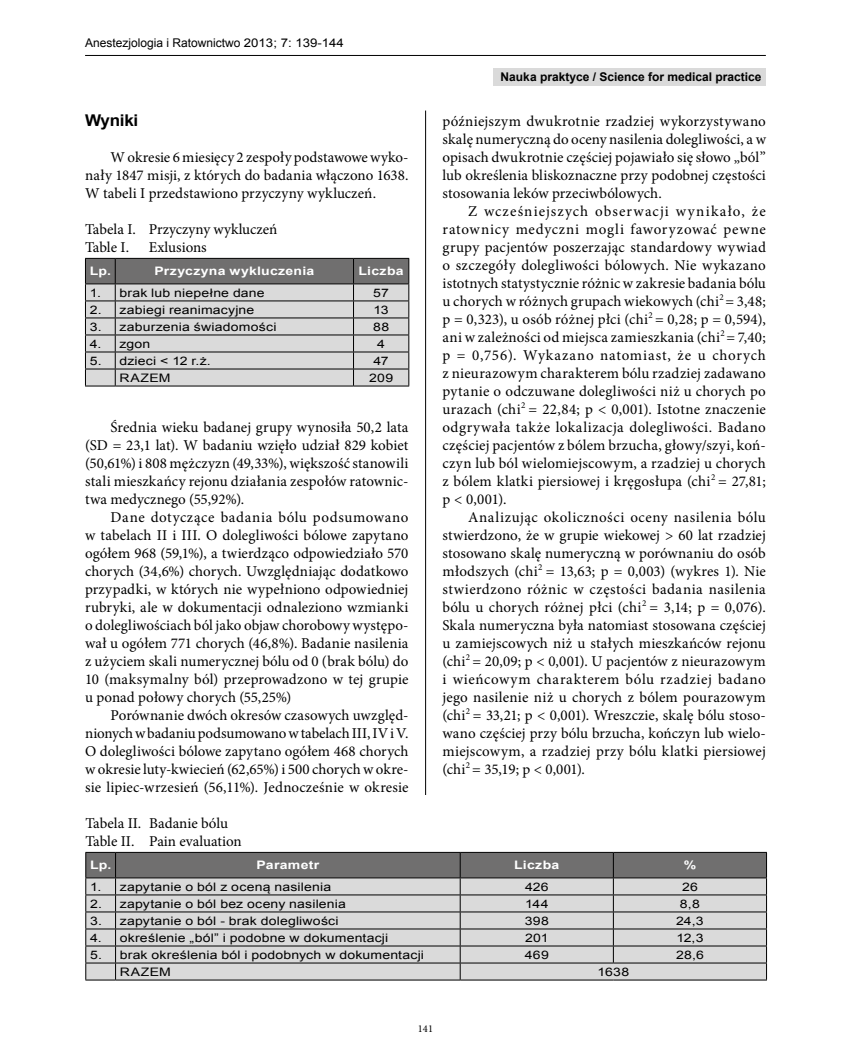
<style>
.page{position:relative;width:851px;height:1063px;background:#fff}
.page>*{position:absolute;margin:0;border:0;box-sizing:border-box;transform-origin:0 0}
.t1{font:700 16.2px "Arial";letter-spacing:-.015em;color:#000;scale:1.05 1}
.t2{font:15px/18px "Minion Pro";letter-spacing:.005em;color:#000;text-align:justify}
.t3{font:12px "Arial";color:#000}
.t4{font:700 12px "Arial";color:#000}
.t5{font:11.7px "Arial";letter-spacing:.015em;color:#000;scale:1.2 1}
.t6{font:700 11.7px "Arial";letter-spacing:.02em;color:#fff;scale:1.2 1}
.t7{font:10.5px "Minion Pro";color:#000}
</style>
<div class="page">
<hr style="left:425px;top:111px;width:1px;height:880px;background:#000">
<hr style="left:85px;top:55px;width:680px;height:1px;background:#000">
<div style="left:493px;top:68px;width:272px;height:17px;background:#dadada"></div>
<svg style="left:85px;top:258px;width:324px;height:128px;background:#b6b6b6"></svg>
<hr style="left:85px;top:386px;width:30px;height:1px;background:#000">
<hr style="left:115px;top:386px;width:238px;height:1px;background:#000">
<hr style="left:353px;top:386px;width:56px;height:1px;background:#000">
<div style="left:85px;top:795px;width:681px;height:196px;background:#fff"></div>
<svg style="left:85px;top:852px;width:682px;height:128px;background:#b7b7b7"></svg>
<hr style="left:85px;top:980px;width:30px;height:1px;background:#000">
<hr style="left:115px;top:980px;width:345px;height:1px;background:#000">
<hr style="left:460px;top:980px;width:153px;height:1px;background:#000">
<hr style="left:613px;top:980px;width:153px;height:1px;background:#000">
<p class="t3" style="left:85px;top:35px;width:260px">Anestezjologia i Ratownictwo 2013; 7: 139-144</p>
<p class="t1" style="left:85px;top:110px;width:52px">Wyniki</p>
<p class="t2" style="left:85px;top:148px;width:325px;text-indent:25px">W okresie 6 miesięcy 2 zespoły podstawowe wyko&shy;nały 1847 misji, z których do badania włączono 1638.<br>W tabeli I przedstawiono przyczyny wykluczeń.</p>
<p class="t2" style="left:85px;top:220px;width:194px">Tabela I. Przyczyny wykluczeń<br>Table I.</p>
<p class="t2" style="left:149px;top:238px;width:59px">Exlusions</p>
<p class="t6" style="left:90px;top:263px;width:19px">Lp.</p>
<p class="t6" style="left:154px;top:263px;width:135px">Przyczyna wykluczenia</p>
<p class="t6" style="left:358px;top:263px;width:39px">Liczba</p>
<p class="t5" style="left:90px;top:285px;width:147px">1. brak lub niepełne dane</p>
<p class="t5" style="left:373px;top:285px;width:15px">57</p>
<p class="t5" style="left:90px;top:302px;width:139px">2. zabiegi reanimacyjne</p>
<p class="t5" style="left:373px;top:302px;width:14px">13</p>
<p class="t5" style="left:90px;top:319px;width:157px">3. zaburzenia świadomości</p>
<p class="t5" style="left:373px;top:319px;width:15px">88</p>
<p class="t5" style="left:90px;top:336px;width:52px">4. zgon</p>
<p class="t5" style="left:377px;top:336px;width:8px">4</p>
<p class="t5" style="left:90px;top:353px;width:102px">5. dzieci &lt; 12 r.ż.</p>
<p class="t5" style="left:373px;top:353px;width:14px">47</p>
<p class="t5" style="left:119px;top:370px;width:44px">RAZEM</p>
<p class="t5" style="left:369px;top:370px;width:22px">209</p>
<p class="t2" style="left:85px;top:418px;width:325px;text-indent:26px">Średnia wieku badanej grupy wynosiła 50,2 lata (SD = 23,1 lat). W badaniu wzięło udział 829 kobiet (50,61%) i 808 mężczyzn (49,33%), większość stanowili stali mieszkańcy rejonu działania zespołów ratownic&shy;twa medycznego (55,92%).</p>
<p class="t2" style="left:85px;top:508px;width:325px;text-indent:26px">Dane dotyczące badania bólu podsumowano w tabelach II i III. O dolegliwości bólowe zapytano ogółem 968 (59,1%), a twierdząco odpowiedziało 570 chorych (34,6%) chorych. Uwzględniając dodatkowo przypadki, w których nie wypełniono odpowiedniej rubryki, ale w dokumentacji odnaleziono wzmianki o dolegliwościach ból jako objaw chorobowy występo&shy;wał u ogółem 771 chorych (46,8%). Badanie nasilenia z użyciem skali numerycznej bólu od 0 (brak bólu) do 10 (maksymalny ból) przeprowadzono w tej grupie u ponad połowy chorych (55,25%)</p>
<p class="t2" style="left:85px;top:706px;width:325px;text-indent:25px">Porównanie dwóch okresów czasowych uwzględ&shy;nionych wbadaniu podsumowano wtabelach III, IV iV.<br>O dolegliwości bólowe zapytano ogółem 468 chorych w okresie luty-kwiecień (62,65%) i 500 chorych w okre&shy;sie lipiec-wrzesień (56,11%). Jednocześnie w okresie</p>
<p class="t4" style="left:500px;top:69px;width:262px">Nauka praktyce / Science for medical practice</p>
<p class="t2" style="left:442px;top:112px;width:325px">późniejszym dwukrotnie rzadziej wykorzystywano skalę numeryczną do oceny nasilenia dolegliwości, a w opisach dwukrotnie częściej pojawiało się słowo „ból” lub określenia bliskoznaczne przy podobnej częstości stosowania leków przeciwbólowych.</p>
<p class="t2" style="left:442px;top:202px;width:325px;text-indent:26px">Z wcześniejszych obserwacji wynikało, że ratownicy medyczni mogli faworyzować pewne grupy pacjentów poszerzając standardowy wywiad o szczegóły dolegliwości bólowych. Nie wykazano istotnych statystycznie różnic w zakresie badania bólu u chorych w różnych grupach wiekowych (chi<sup>2</sup> = 3,48; p = 0,323), u osób różnej płci (chi<sup>2</sup> = 0,28; p = 0,594), ani w zależności od miejsca zamieszkania (chi<sup>2</sup> = 7,40; p = 0,756). Wykazano natomiast, że u chorych z nieurazowym charakterem bólu rzadziej zadawano pytanie o odczuwane dolegliwości niż u chorych po urazach (chi<sup>2</sup> = 22,84; p &lt; 0,001). Istotne znaczenie odgrywała także lokalizacja dolegliwości. Badano częściej pacjentów z bólem brzucha, głowy/szyi, koń&shy;czyn lub ból wielomiejscowym, a rzadziej u chorych z bólem klatki piersiowej i kręgosłupa (chi<sup>2</sup> = 27,81; p &lt; 0,001).</p>
<p class="t2" style="left:442px;top:508px;width:325px;text-indent:26px">Analizując okoliczności oceny nasilenia bólu stwierdzono, że w grupie wiekowej &gt; 60 lat rzadziej stosowano skalę numeryczną w porównaniu do osób młodszych (chi<sup>2</sup> = 13,63; p = 0,003) (wykres 1). Nie stwierdzono różnic w częstości badania nasilenia bólu u chorych różnej płci (chi<sup>2</sup> = 3,14; p = 0,076).<br>Skala numeryczna była natomiast stosowana częściej u zamiejscowych niż u stałych mieszkańców rejonu (chi<sup>2</sup> = 20,09; p &lt; 0,001). U pacjentów z nieurazowym i wieńcowym charakterem bólu rzadziej badano jego nasilenie niż u chorych z bólem pourazowym (chi<sup>2</sup> = 33,21; p &lt; 0,001). Wreszczie, skalę bólu stoso&shy;wano częściej przy bólu brzucha, kończyn lub wielo&shy;miejscowym, a rzadziej przy bólu klatki piersiowej (chi<sup>2</sup> = 35,19; p &lt; 0,001).</p>
<p class="t2" style="left:85px;top:814px;width:158px">Tabela II. Badanie bólu<br>Table II. Pain evaluation</p>
<p class="t6" style="left:90px;top:857px;width:19px">Lp.</p>
<p class="t6" style="left:256px;top:857px;width:54px">Parametr</p>
<p class="t6" style="left:514px;top:857px;width:39px">Liczba</p>
<p class="t6" style="left:683px;top:857px;width:12px">%</p>
<p class="t5" style="left:90px;top:879px;width:202px">1. zapytanie o ból z oceną nasilenia</p>
<p class="t5" style="left:525px;top:879px;width:21px">426</p>
<p class="t5" style="left:682px;top:879px;width:15px">26</p>
<p class="t5" style="left:90px;top:896px;width:215px">2. zapytanie o ból bez oceny nasilenia</p>
<p class="t5" style="left:525px;top:896px;width:21px">144</p>
<p class="t5" style="left:680px;top:896px;width:18px">8,8</p>
<p class="t5" style="left:90px;top:913px;width:209px">3. zapytanie o ból - brak dolegliwości</p>
<p class="t5" style="left:524px;top:913px;width:22px">398</p>
<p class="t5" style="left:676px;top:913px;width:25px">24,3</p>
<p class="t5" style="left:90px;top:930px;width:250px">4. określenie „ból” i podobne w dokumentacji</p>
<p class="t5" style="left:525px;top:930px;width:21px">201</p>
<p class="t5" style="left:676px;top:930px;width:24px">12,3</p>
<p class="t5" style="left:90px;top:947px;width:280px">5. brak określenia ból i podobnych w dokumentacji</p>
<p class="t5" style="left:524px;top:947px;width:22px">469</p>
<p class="t5" style="left:676px;top:947px;width:25px">28,6</p>
<p class="t5" style="left:120px;top:964px;width:44px">RAZEM</p>
<p class="t5" style="left:597px;top:964px;width:28px">1638</p>
<p class="t7" style="left:418px;top:1022px;width:17px">141</p>
</div>
